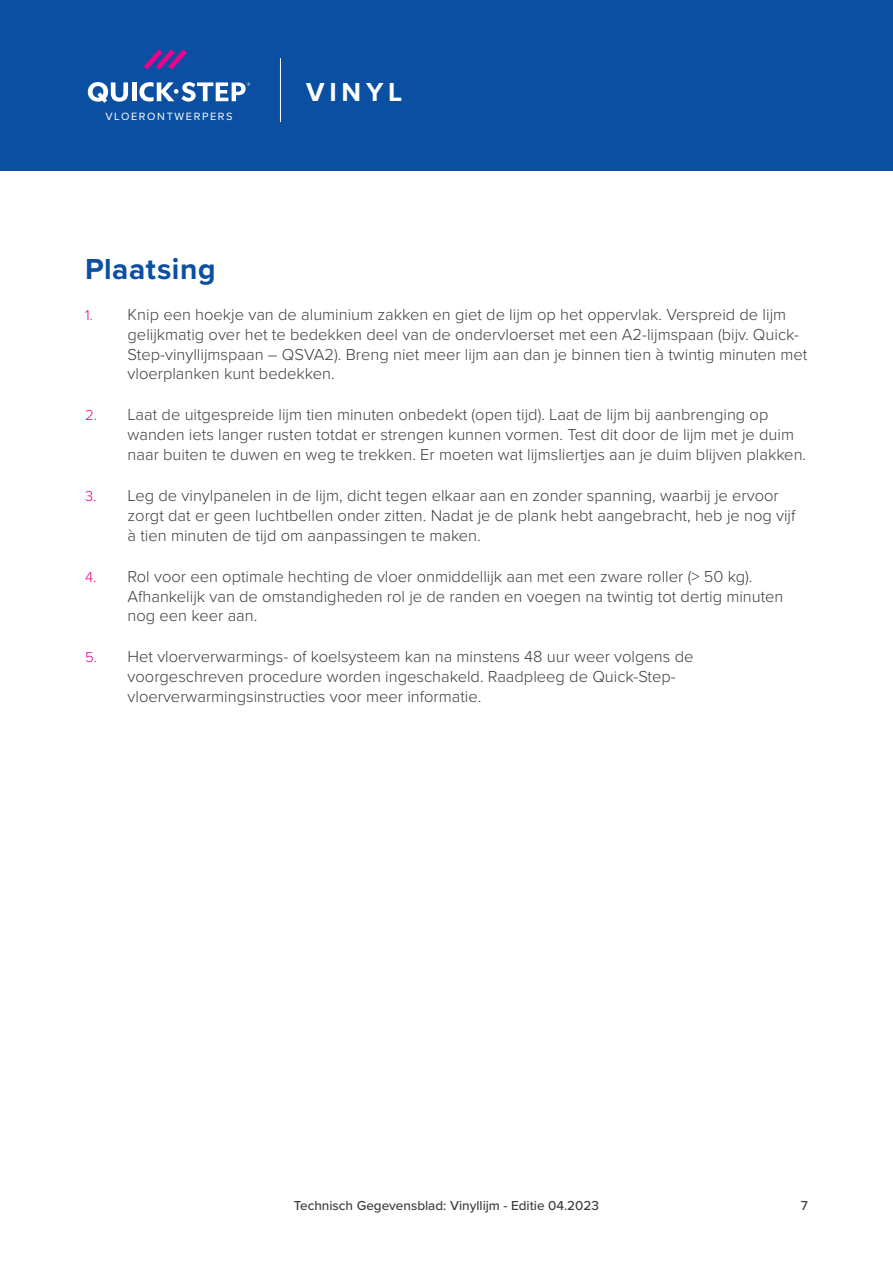
<style>
.page{position:relative;width:893px;height:1263px;background:#fff}
.page>*{position:absolute;margin:0;border:0;box-sizing:border-box;transform-origin:0 0}
.t1{font:700 30px "Proxima Nova";letter-spacing:.02em;color:#0a4fa2}
.Range{font:700 27px "Proxima Nova";letter-spacing:.175em;color:#fff}
.t2{font:300 16.5px/19.8px "Proxima Nova";color:#3e3e3f}
.t3{font:500 13.5px "Proxima Nova";color:#3e3e3f}
.FloorDesigners{font:10.95px "Proxima Nova";letter-spacing:.15em;color:#fff}
.s1{font-size:15px;color:#ed028c}
</style>
<div class="page">
<div style="left:0;top:0;width:893px;height:170px;background:#0a4fa2"></div>
<hr style="left:280px;top:58px;width:1px;height:64px;background:#fff">
<svg style="left:144px;top:49px;width:43px;height:21px"></svg>
<svg style="left:88px;top:82px;width:40px;height:21px"></svg>
<hr style="left:132px;top:82px;width:4px;height:19px;background:#fff">
<svg style="left:139px;top:82px;width:111px;height:20px"></svg>
<p class="FloorDesigners" style="left:105px;top:108px;width:129px">VLOERONTWERPERS</p>
<p class="Range" style="left:306px;top:72px;width:98px">VINYL</p>
<p class="t1" style="left:85px;top:246px;width:132px">Plaatsing</p>
<p class="t2" style="left:128px;top:304px;width:681px;text-indent:-43px"><span class="s1">1.</span> Knip een hoekje van de aluminium zakken en giet de lijm op het oppervlak. Verspreid de lijm gelijkmatig over het te bedekken deel van de ondervloerset met een A2-lijmspaan (bijv. Quick-Step-vinyllijmspaan – QSVA2). Breng niet meer lijm aan dan je binnen tien à twintig minuten met vloerplanken kunt bedekken.</p>
<p class="t2" style="left:128px;top:404px;width:680px;text-indent:-43px"><span class="s1">2.</span> Laat de uitgespreide lijm tien minuten onbedekt (open tijd). Laat de lijm bij aanbrenging op wanden iets langer rusten totdat er strengen kunnen vormen. Test dit door de lijm met je duim naar buiten te duwen en weg te trekken. Er moeten wat lijmsliertjes aan je duim blijven plakken.</p>
<p class="t2" style="left:128px;top:485px;width:669px;text-indent:-43px"><span class="s1">3.</span> Leg de vinylpanelen in de lijm, dicht tegen elkaar aan en zonder spanning, waarbij je ervoor zorgt dat er geen luchtbellen onder zitten. Nadat je de plank hebt aangebracht, heb je nog vijf à tien minuten de tijd om aanpassingen te maken.</p>
<p class="t2" style="left:128px;top:565px;width:657px;text-indent:-43px"><span class="s1">4.</span> Rol voor een optimale hechting de vloer onmiddellijk aan met een zware roller (&gt; 50 kg).<br>Afhankelijk van de omstandigheden rol je de randen en voegen na twintig tot dertig minuten nog een keer aan.</p>
<p class="t2" style="left:128px;top:646px;width:567px;text-indent:-43px"><span class="s1">5.</span> Het vloerverwarmings- of koelsysteem kan na minstens 48 uur weer volgens de voorgeschreven procedure worden ingeschakeld. Raadpleeg de Quick-Step&shy;vloerverwarmingsinstructies voor meer informatie.</p>
<p class="t3" style="left:294px;top:1195px;width:307px">Technisch Gegevensblad: Vinyllijm - Editie 04.2023</p>
<p class="t3" style="left:801px;top:1195px;width:9px">7</p>
</div>
